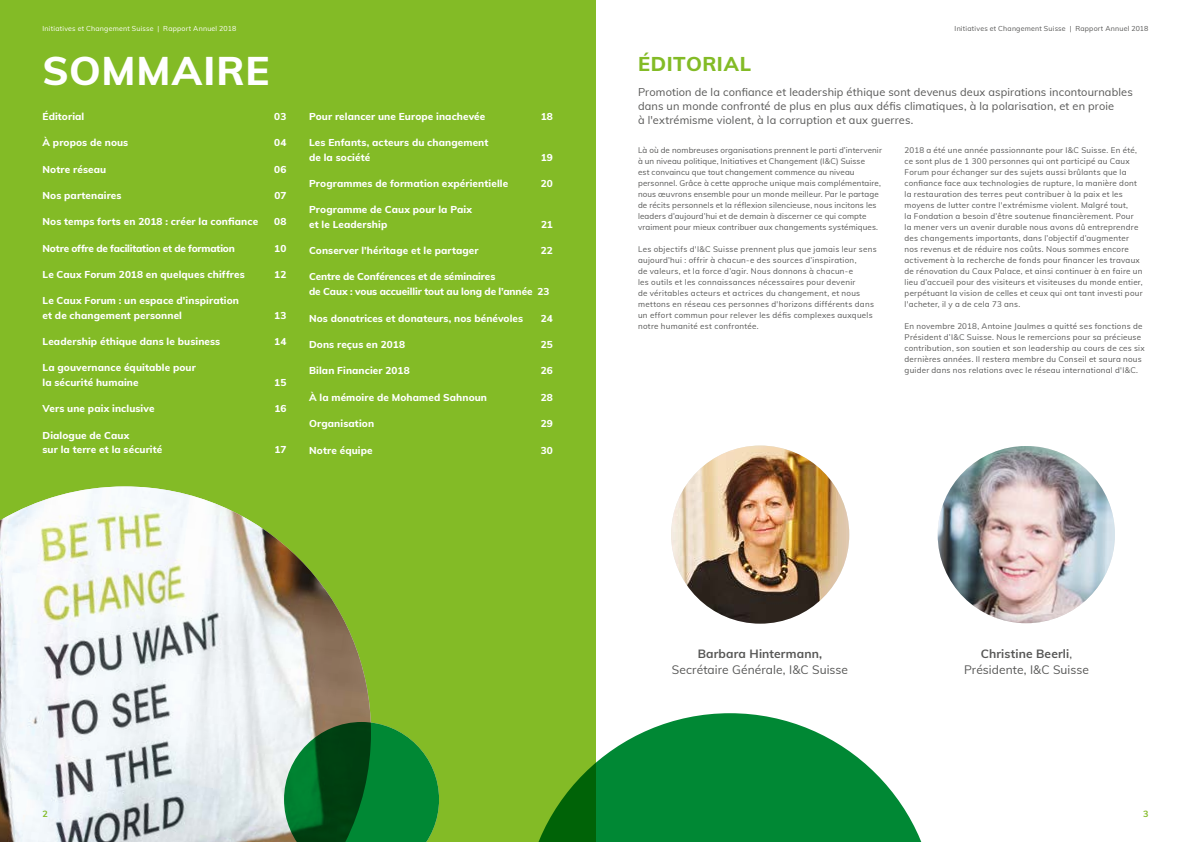
<style>
.page{position:relative;width:1191px;height:842px;background:#fff}
.page>*{position:absolute;margin:0;border:0;box-sizing:border-box;transform-origin:0 0}
.t1{font:800 40px "Muli";letter-spacing:.025em;color:#fff}
.t2{font:800 20px "Muli";letter-spacing:.025em;color:#83bb26}
.t3{font:12px/16px "Muli";letter-spacing:.005em;color:#575756;text-align:center}
.t4{font:700 12px "Muli";letter-spacing:.01em;color:#575756}
.t5{font:11px/14px "Muli";letter-spacing:.01em;color:#575756}
.t6{font:800 10px/14.3px "Muli";letter-spacing:.01em;color:#fff}
.t7{font:800 10px/15px "Muli";letter-spacing:-.01em;color:#fff}
.t8{font:800 10px "Muli";letter-spacing:-.02em;color:#fff}
.t9{font:700 9px "Muli";color:#83bb26}
.t10{font:8px/11px "Muli";letter-spacing:.03em;color:#575756}
.t11{font:7px "Muli";letter-spacing:.03em;color:#575756}
.t12{font:7px "Muli";letter-spacing:.03em;color:#fff}
.s1{font-weight:700}
</style>
<div class="page">
<div style="left:0;top:0;width:595px;height:842px;background:#83bb26"></div>
<img style="left:937px;top:446px;width:178px;height:177px;border-radius:89px">
<img style="left:671px;top:446px;width:178px;height:178px;border-radius:89px">
<svg style="left:538px;top:713px;width:384px;height:129px;fill:#008834"></svg>
<img style="left:0;top:486px;width:371px;height:356px">
<svg style="left:284px;top:722px;width:155px;height:120px"></svg>
<p class="t12" style="left:43px;top:23px;width:195px">Initiatives et Changement Suisse | Rapport Annuel 2018</p>
<h1 class="t1" style="left:43px;top:41px;width:228px">SOMMAIRE</h1>
<p class="t6" style="left:43px;top:109px;width:43px">Éditorial</p>
<p class="t6" style="left:274px;top:109px;width:14px">03</p>
<p class="t6" style="left:43px;top:135px;width:87px">À propos de nous</p>
<p class="t6" style="left:274px;top:135px;width:14px">04</p>
<p class="t6" style="left:43px;top:161px;width:65px">Notre réseau</p>
<p class="t6" style="left:274px;top:161px;width:14px">06</p>
<p class="t6" style="left:43px;top:188px;width:81px">Nos partenaires</p>
<p class="t6" style="left:274px;top:188px;width:14px">07</p>
<p class="t6" style="left:43px;top:214px;width:217px">Nos temps forts en 2018 : créer la confiance</p>
<p class="t6" style="left:274px;top:214px;width:14px">08</p>
<p class="t8" style="left:43px;top:241px;width:194px">Notre offre de facilitation et de formation</p>
<p class="t6" style="left:274px;top:241px;width:14px">10</p>
<p class="t6" style="left:43px;top:267px;width:204px">Le Caux Forum 2018 en quelques chiffres</p>
<p class="t6" style="left:274px;top:267px;width:14px">12</p>
<p class="t6" style="left:43px;top:293px;width:198px">Le Caux Forum : un espace d'inspiration et de changement personnel</p>
<p class="t6" style="left:274px;top:308px;width:14px">13</p>
<p class="t6" style="left:43px;top:334px;width:179px">Leadership éthique dans le business</p>
<p class="t6" style="left:274px;top:334px;width:14px">14</p>
<p class="t6" style="left:43px;top:360px;width:155px">La gouvernance équitable pour la sécurité humaine</p>
<p class="t6" style="left:274px;top:375px;width:14px">15</p>
<p class="t6" style="left:43px;top:401px;width:113px">Vers une paix inclusive</p>
<p class="t6" style="left:274px;top:401px;width:14px">16</p>
<p class="t6" style="left:43px;top:427px;width:121px">Dialogue de Caux<br>sur la terre et la sécurité</p>
<p class="t6" style="left:274px;top:442px;width:14px">17</p>
<p class="t6" style="left:309px;top:109px;width:178px">Pour relancer une Europe inachevée</p>
<p class="t6" style="left:540px;top:109px;width:14px">18</p>
<p class="t6" style="left:309px;top:135px;width:181px">Les Enfants, acteurs du changement de la société</p>
<p class="t6" style="left:540px;top:150px;width:14px">19</p>
<p class="t6" style="left:309px;top:176px;width:201px">Programmes de formation expérientielle</p>
<p class="t6" style="left:541px;top:176px;width:14px">20</p>
<p class="t6" style="left:309px;top:202px;width:164px">Programme de Caux pour la Paix et le Leadership</p>
<p class="t6" style="left:541px;top:217px;width:13px">21</p>
<p class="t6" style="left:309px;top:243px;width:171px">Conserver l’héritage et le partager</p>
<p class="t6" style="left:541px;top:243px;width:14px">22</p>
<p class="t7" style="left:309px;top:269px;width:242px">Centre de Conférences et de séminaires<br>de Caux : vous accueillir tout au long de l’année 23</p>
<p class="t6" style="left:309px;top:311px;width:216px">Nos donatrices et donateurs, nos bénévoles</p>
<p class="t6" style="left:541px;top:311px;width:14px">24</p>
<p class="t6" style="left:309px;top:337px;width:97px">Dons reçus en 2018</p>
<p class="t6" style="left:541px;top:337px;width:14px">25</p>
<p class="t6" style="left:309px;top:363px;width:102px">Bilan Financier 2018</p>
<p class="t6" style="left:541px;top:363px;width:14px">26</p>
<p class="t6" style="left:309px;top:390px;width:179px">À la mémoire de Mohamed Sahnoun</p>
<p class="t6" style="left:541px;top:390px;width:14px">28</p>
<p class="t6" style="left:309px;top:416px;width:67px">Organisation</p>
<p class="t6" style="left:541px;top:416px;width:14px">29</p>
<p class="t6" style="left:309px;top:442px;width:65px">Notre équipe</p>
<p class="t6" style="left:541px;top:442px;width:14px">30</p>
<p class="t11" style="left:954px;top:23px;width:195px">Initiatives et Changement Suisse | Rapport Annuel 2018</p>
<h2 class="t2" style="left:638px;top:49px;width:114px">ÉDITORIAL</h2>
<p class="t5" style="left:638px;top:85px;width:496px">Promotion de la confiance et leadership éthique sont devenus deux aspirations incontournables dans un monde confronté de plus en plus aux défis climatiques, à la polarisation, et en proie<br>à l'extrémisme violent, à la corruption et aux guerres.</p>
<p class="t10" style="left:638px;top:144px;width:245px">Là où de nombreuses organisations prennent le parti d’intervenir à un niveau politique, Initiatives et Changement (I&amp;C) Suisse<br>est convaincu que tout changement commence au niveau personnel. Grâce à cette approche unique mais complémentaire, nous œuvrons ensemble pour un monde meilleur. Par le partage de récits personnels et la réflexion silencieuse, nous incitons les leaders d’aujourd’hui et de demain à discerner ce qui compte vraiment pour mieux contribuer aux changements systémiques.</p>
<p class="t10" style="left:638px;top:243px;width:240px">Les objectifs d'I&amp;C Suisse prennent plus que jamais leur sens aujourd’hui : offrir à chacun-e des sources d’inspiration,<br>de valeurs, et la force d’agir. Nous donnons à chacun-e<br>les outils et les connaissances nécessaires pour devenir<br>de véritables acteurs et actrices du changement, et nous mettons en réseau ces personnes d'horizons différents dans un effort commun pour relever les défis complexes auxquels notre humanité est confrontée.</p>
<p class="t10" style="left:904px;top:144px;width:239px">2018 a été une année passionnante pour I&amp;C Suisse. En été, ce sont plus de 1 300 personnes qui ont participé au Caux Forum pour échanger sur des sujets aussi brûlants que la confiance face aux technologies de rupture, la manière dont la restauration des terres peut contribuer à la paix et les moyens de lutter contre l'extrémisme violent. Malgré tout,<br>la Fondation a besoin d’être soutenue financièrement. Pour la mener vers un avenir durable nous avons dû entreprendre des changements importants, dans l’objectif d’augmenter nos revenus et de réduire nos coûts. Nous sommes encore activement à la recherche de fonds pour financer les travaux de rénovation du Caux Palace, et ainsi continuer à en faire un lieu d’accueil pour des visiteurs et visiteuses du monde entier, perpétuant la vision de celles et ceux qui ont tant investi pour l'acheter, il y a de cela 73 ans.</p>
<p class="t10" style="left:904px;top:320px;width:242px">En novembre 2018, Antoine Jaulmes a quitté ses fonctions de Président d’I&amp;C Suisse. Nous le remercions pour sa précieuse contribution, son soutien et son leadership au cours de ces six dernières années. Il restera membre du Conseil et saura nous guider dans nos relations avec le réseau international d'I&amp;C.</p>
<h3 class="t4" style="left:697px;top:645px;width:126px">Barbara Hintermann,</h3>
<h3 class="t3" style="left:672px;top:661px;width:178px">Secrétaire Générale, I&amp;C Suisse</h3>
<h3 class="t3" style="left:964px;top:645px;width:126px"><span class="s1">Christine Beerli</span>,<br>Présidente, I&amp;C Suisse</h3>
<p class="t9" style="left:43px;top:807px;width:7px">2</p>
<p class="t9" style="left:1143px;top:807px;width:7px">3</p>
</div>
